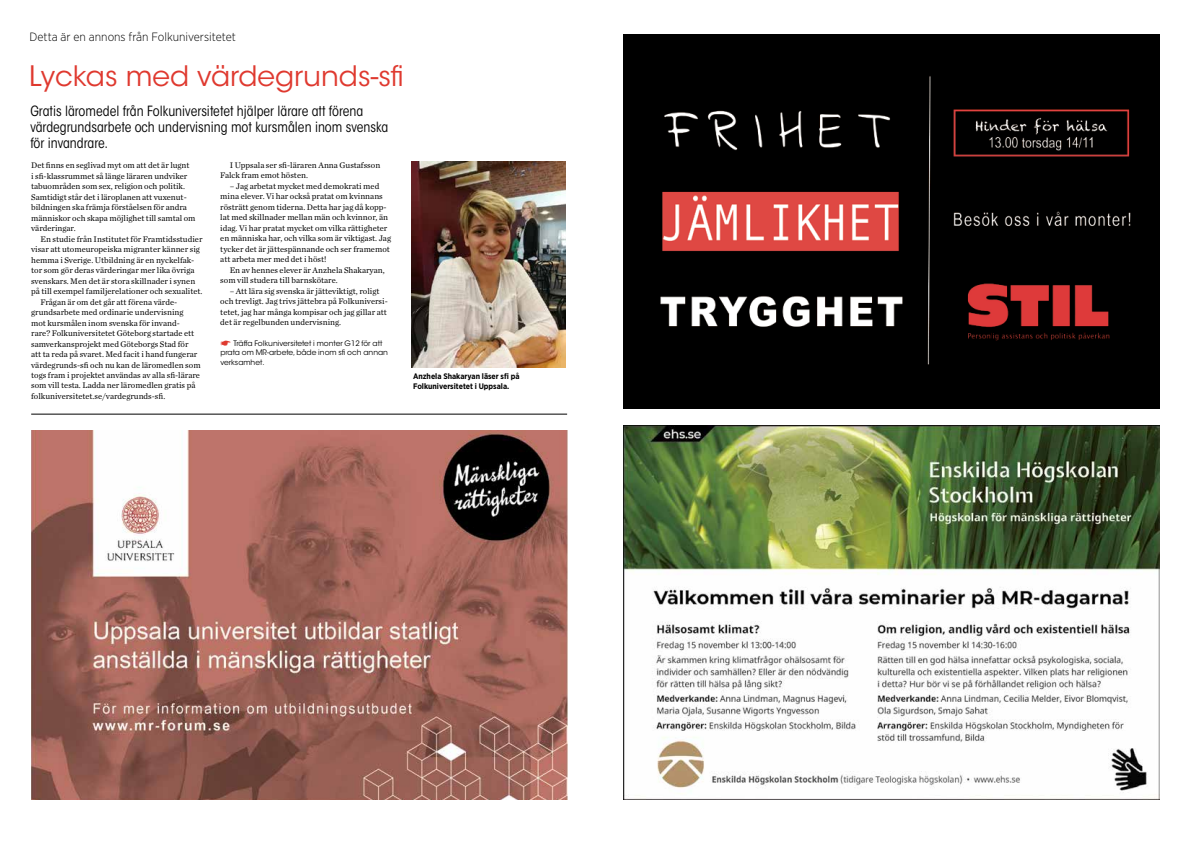
<style>
.page{position:relative;width:1191px;height:842px;background:#fff}
.page>*{position:absolute;margin:0;border:0;box-sizing:border-box;transform-origin:0 0}
.t1{font:28px "ITC Avant Garde Std";color:#df392f}
.t2{font:condensed 14px/16px "ITC Avant Garde Std";color:#000}
.t3{font:300 12px "Gotham Narrow";color:#000}
.t4{font:8.5px/10.5px "Chronicle Text G1";color:#000}
.t5{font:700 8px/9.6px "Gotham Narrow";color:#000}
.t6{font:7.5px/9.5px "ITC Avant Garde Std";color:#000}
.s1{color:#df392f}
</style>
<div class="page">
<img style="left:31px;top:430px;width:536px;height:369px">
<img style="left:411px;top:161px;width:155px;height:206px">
<hr style="left:31px;top:414px;width:536px;height:1px;background:#000">
<img style="left:624px;top:34px;width:535px;height:375px">
<img style="left:624px;top:425px;width:535px;height:374px">
<h3 class="t3" style="left:30px;top:29px;width:208px">Detta är en annons från Folkuniversitetet</h3>
<h1 class="t1" style="left:29px;top:58px;width:376px">Lyckas med värdegrunds-sfi</h1>
<h2 class="t2" style="left:30px;top:103px;width:359px">Gratis läromedel från Folkuniversitetet hjälper lärare att förena värdegrundsarbete och undervisning mot kursmålen inom svenska för invandrare.</h2>
<p class="t4" style="left:31px;top:159px;width:166px">Det finns en seglivad myt om att det är lugnt<br>i sfi-klassrummet så länge läraren undviker tabuområden som sex, religion och politik.<br>Samtidigt står det i läroplanen att vuxenut&shy;bildningen ska främja förståelsen för andra människor och skapa möjlighet till samtal om värderingar.</p>
<p class="t4" style="left:41px;top:233px;width:163px">En studie från Institutet för Framtidsstudier</p>
<p class="t4" style="left:31px;top:243px;width:170px">visar att utomeuropeiska migranter känner sig</p>
<p class="t4" style="left:31px;top:254px;width:165px">hemma i Sverige. Utbildning är en nyckelfak-</p>
<p class="t4" style="left:31px;top:264px;width:165px">tor som gör deras värderingar mer lika övriga</p>
<p class="t4" style="left:31px;top:275px;width:166px">svenskars. Men det är stora skillnader i synen</p>
<p class="t4" style="left:31px;top:285px;width:173px">på till exempel familjerelationer och sexualitet.</p>
<p class="t4" style="left:41px;top:296px;width:138px">Frågan är om det går att förena värde-</p>
<p class="t4" style="left:31px;top:306px;width:154px">grundsarbete med ordinarie undervisning</p>
<p class="t4" style="left:31px;top:317px;width:150px">mot kursmålen inom svenska för invand-</p>
<p class="t4" style="left:31px;top:327px;width:165px">rare? Folkuniversitetet Göteborg startade ett</p>
<p class="t4" style="left:31px;top:338px;width:159px">samverkansprojekt med Göteborgs Stad för</p>
<p class="t4" style="left:31px;top:348px;width:168px">att ta reda på svaret. Med facit i hand fungerar</p>
<p class="t4" style="left:31px;top:359px;width:171px">värdegrunds-sfi och nu kan de läromedlen som</p>
<p class="t4" style="left:31px;top:369px;width:170px">togs fram i projektet användas av alla sfi-lärare</p>
<p class="t4" style="left:31px;top:380px;width:166px">som vill testa. Ladda ner läromedlen gratis på</p>
<p class="t4" style="left:31px;top:390px;width:136px">folkuniversitetet.se/vardegrunds-sfi.</p>
<p class="t4" style="left:220px;top:159px;width:161px;text-indent:9px">I Uppsala ser sfi-läraren Anna Gustafsson<br>Falck fram emot hösten.</p>
<p class="t4" style="left:220px;top:180px;width:172px;text-indent:9px">– Jag arbetat mycket med demokrati med mina elever. Vi har också pratat om kvinnans rösträtt genom tiderna. Detta har jag då kopp&shy;lat med skillnader mellan män och kvinnor, än idag. Vi har pratat mycket om vilka rättigheter en människa har, och vilka som är viktigast. Jag tycker det är jättespännande och ser framemot att arbeta mer med det i höst!</p>
<p class="t4" style="left:220px;top:264px;width:166px;text-indent:9px">En av hennes elever är Anzhela Shakaryan, som vill studera till barnskötare.</p>
<p class="t4" style="left:220px;top:285px;width:169px;text-indent:9px">– Att lära sig svenska är jätteviktigt, roligt och trevligt. Jag trivs jättebra på Folkuniversi&shy;tetet, jag har många kompisar och jag gillar att det är regelbunden undervisning.</p>
<p class="t6" style="left:220px;top:338px;width:169px"><span class="s1">☛</span> Träffa Folkuniversitetet i monter G12 för att prata om MR-arbete, både inom sfi och annan verksamhet.</p>
<p class="t5" style="left:413px;top:372px;width:108px">Anzhela Shakaryan läser sfi på<br>Folkuniversitetet i Uppsala.</p>
</div>
